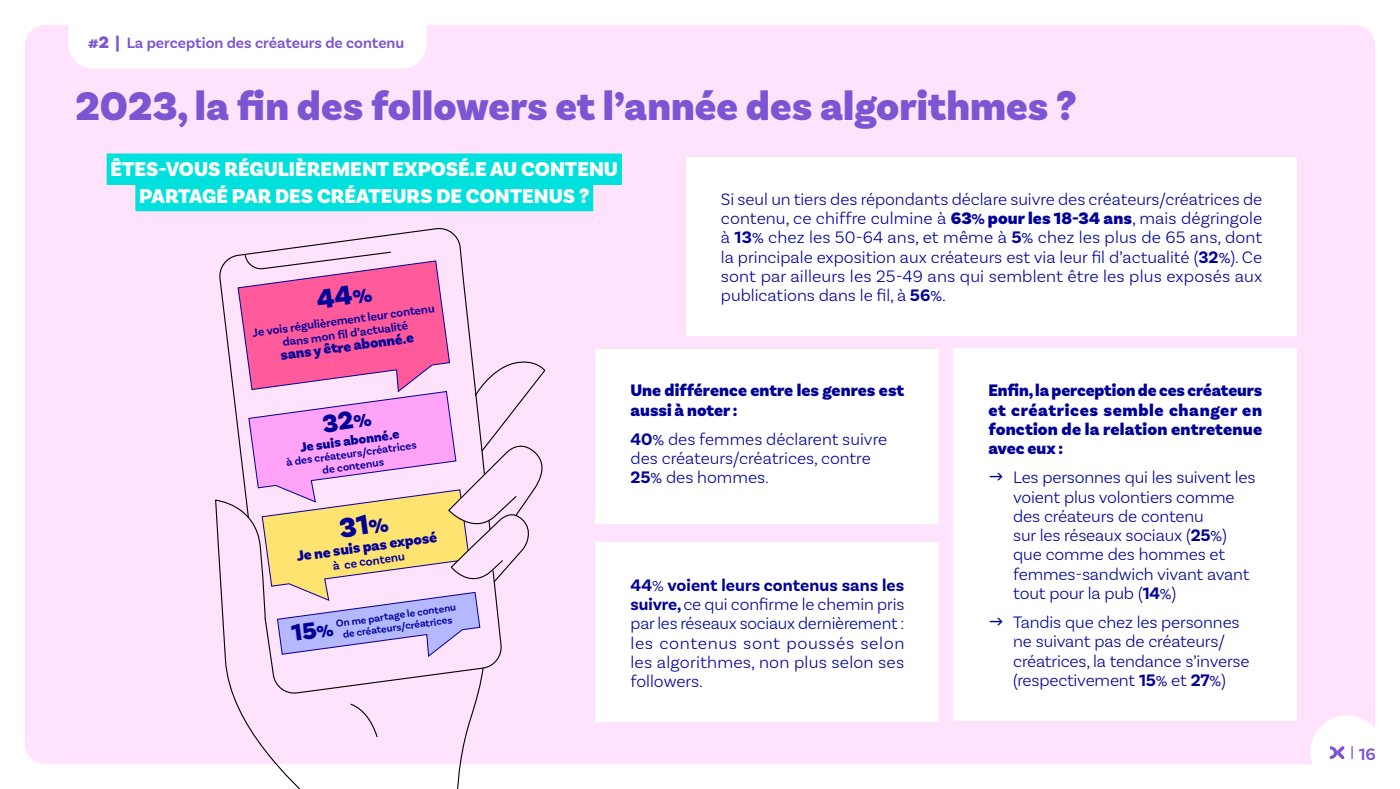
<style>
.page{position:relative;width:1400px;height:789px;background:#fff}
.page>*{position:absolute;margin:0;border:0;box-sizing:border-box;transform-origin:0 0}
.t1{font:900 42px "Basic Sans";color:#7b55d2}
.t2{font:900 21px/26.2px "Basic Sans";color:#fff;text-align:center}
.t3{font:300 17.5px/19.2px "Basic Sans";letter-spacing:-.01em;color:#009}
.t4{font:900 17.5px/19.2px "Basic Sans";color:#009}
.t5{font:600 17.5px "Basic Sans";color:#7b55d2}
.t6{font:600 15.75px "Basic Sans";color:#7b55d2}
.t7{font:900 15.22px "Basic Sans";color:#009}
.t8{font:900 14.88px "Basic Sans";color:#009}
.t9{font:900 13.83px "Basic Sans";color:#009}
.t10{font:600 12.42px "Basic Sans";color:#009}
.t11{font:600 12.08px/13.7px "Basic Sans";color:#009;text-align:center}
.t12{font:600 11.38px/12.6px "Basic Sans";color:#009;text-align:center}
.t13{font:600 10.67px/11.7px "Basic Sans";color:#009}
.s1{font-weight:900;font-size:17.5px}
.s2{font-weight:900}
.s3{font-family:"Avenir";font-weight:900;font-size:14px}
.s4{font-weight:700}
.s5{font-family:"Avenir";font-weight:400;font-size:14px}
</style>
<div class="page">
<div style="left:25px;top:25px;width:1350px;height:739px;background:#ffe3fd"></div>
<svg style="left:1351px;top:746px;width:2px;height:13px"></svg>
<svg style="left:1330px;top:746px;width:14px;height:13px"></svg>
<div style="left:107px;top:153px;width:515px;height:32px;background:#00e1de"></div>
<div style="left:135px;top:180px;width:458px;height:31px;background:#00e1de"></div>
<div style="left:218px;top:226px;width:265px;height:25px;background:#ffe3fd"></div>
<svg style="left:686px;top:157px;width:611px;height:179px"></svg>
<svg style="left:596px;top:348px;width:343px;height:175px"></svg>
<svg style="left:596px;top:542px;width:343px;height:180px"></svg>
<svg style="left:954px;top:348px;width:343px;height:372px"></svg>
<svg style="left:990px;top:473px;width:13px;height:7px"></svg>
<svg style="left:990px;top:618px;width:13px;height:7px"></svg>
<svg style="left:215px;top:251px;width:334px;height:538px;background:#f5c7e1"></svg>
<p class="t6" style="left:88px;top:33px;width:318px"><span class="s1">#2</span> <span class="s1">|</span> La perception des créateurs de contenu</p>
<h1 class="t1" style="left:75px;top:80px;width:1003px">2023, la fin des followers et l’année des algorithmes ?</h1>
<p class="t2" style="left:110px;top:157px;width:509px">ÊTES-VOUS RÉGULIÈREMENT EXPOSÉ.E AU CONTENU<br>PARTAGÉ PAR DES CRÉATEURS DE CONTENUS ?</p>
<p class="t11" style="left:252px;top:326px;width:185px;rotate:-8deg">Je vois régulièrement leur contenu dans mon fi l d’actualité</p>
<p class="t8" style="left:279px;top:347px;width:136px;rotate:-8deg">sans y être abonné.e</p>
<p class="t9" style="left:299px;top:439px;width:101px;rotate:-8deg">Je suis abonné.e</p>
<p class="t12" style="left:285px;top:457px;width:133px;rotate:-8deg">à des créateurs/créatrices de contenus</p>
<p class="t7" style="left:296px;top:547px;width:143px;rotate:-8deg">Je ne suis pas exposé</p>
<p class="t10" style="left:332px;top:559px;width:74px;rotate:-8deg">à ce contenu</p>
<p class="t13" style="left:290px;top:624px;width:168px;text-indent:45px;rotate:-8deg">On me partage le contenu<br><sup>15</sup><sup>%</sup> de créateurs/créatrices</p>
<p class="t3" style="left:721px;top:189px;width:543px;text-align:justify">Si seul un tiers des répondants déclare suivre des créateurs/créatrices de contenu, ce chiffre culmine à <span class="s2">63</span><span class="s3">%</span> <span class="s2">pour les 18-34 ans</span>, mais dégringole à <span class="s4">13</span><span class="s5">%</span> chez les 50-64 ans, et même à <span class="s4">5</span><span class="s5">%</span> chez les plus de 65 ans, dont la principale exposition aux créateurs est via leur fil d’actualité (<span class="s4">32</span><span class="s5">%</span>). Ce sont par ailleurs les 25-49 ans qui semblent être les plus exposés aux publications dans le fil, à <span class="s4">56</span><span class="s5">%</span>.</p>
<p class="t4" style="left:631px;top:381px;width:275px">Une différence entre les genres est aussi à noter :</p>
<p class="t3" style="left:631px;top:429px;width:258px"><span class="s4">40</span><span class="s5">%</span> des femmes déclarent suivre des créateurs/créatrices, contre<br><span class="s4">25</span><span class="s5">%</span> des hommes.</p>
<p class="t3" style="left:631px;top:575px;width:275px;text-align:justify"><span class="s4">44</span><span class="s5">%</span> <span class="s4">voient leurs contenus sans les suivre,</span> ce qui confirme le chemin pris par les réseaux sociaux dernièrement : les contenus sont poussés selon les algorithmes, non plus selon ses followers.</p>
<p class="t4" style="left:988px;top:381px;width:275px;text-align:justify">Enfin, la perception de ces créateurs et créatrices semble changer en fonction de la relation entretenue avec eux :</p>
<p class="t3" style="left:1013px;top:468px;width:244px">Les personnes qui les suivent les voient plus volontiers comme des créateurs de contenu<br>sur les réseaux sociaux (<span class="s4">25</span><span class="s5">%</span>) que comme des hommes et femmes-sandwich vivant avant tout pour la pub (<span class="s4">14</span><span class="s5">%</span>)</p>
<p class="t3" style="left:1013px;top:612px;width:238px">Tandis que chez les personnes ne suivant pas de créateurs/ créatrices, la tendance s’inverse (respectivement <span class="s4">15</span><span class="s5">%</span> et <span class="s4">27</span><span class="s5">%</span>)</p>
<p class="t5" style="left:1359px;top:743px;width:19px">16</p>
</div>
